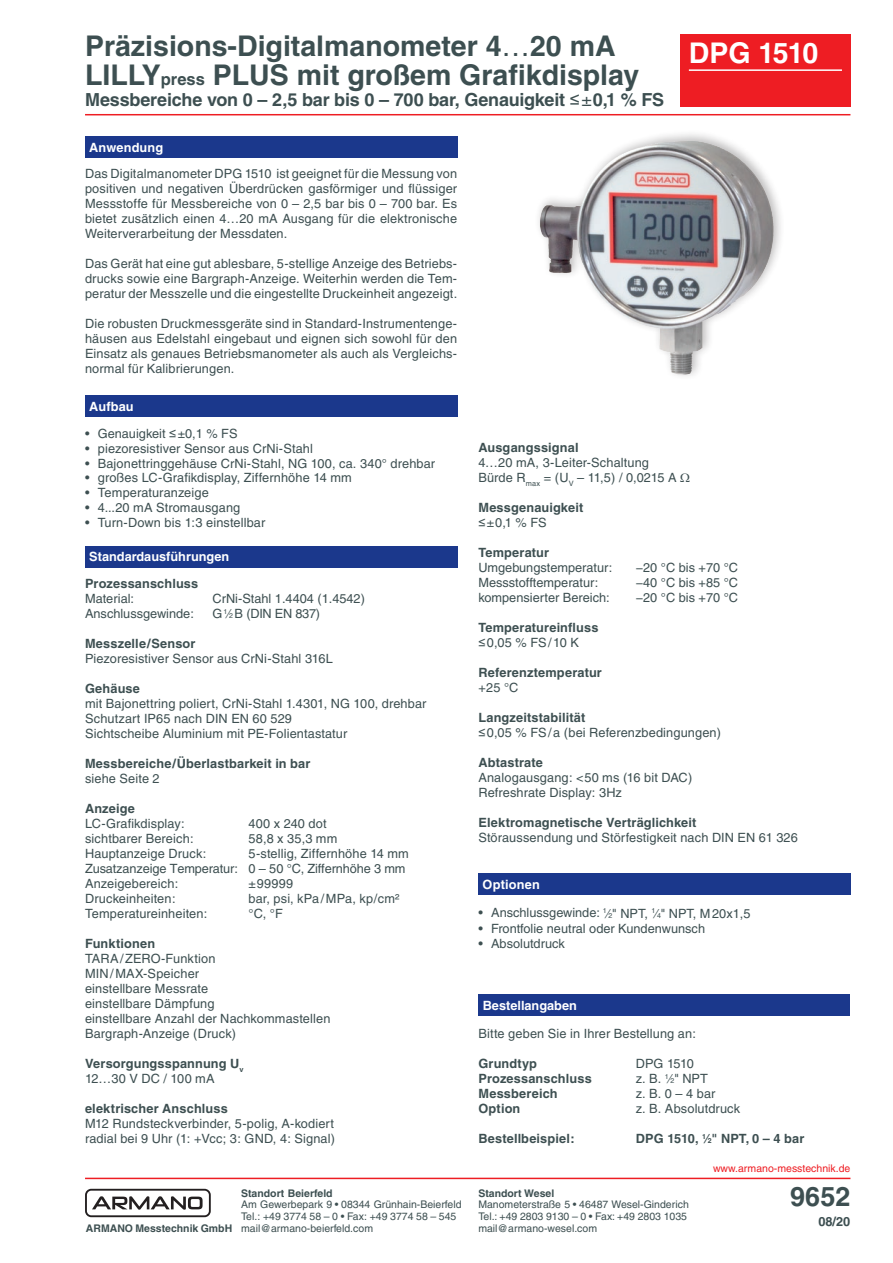
<style>
.page{position:relative;width:893px;height:1263px;background:#fff}
.page>*{position:absolute;margin:0;border:0;box-sizing:border-box;transform-origin:0 0}
.t1{font:700 28.5px/28.5px "Helvetica";color:#3d4f51}
.t2{font:700 28.5px "Helvetica";letter-spacing:-.03em;color:#fff}
.t3{font:700 27px "Helvetica";color:#3d4f51}
.t4{font:700 18px "Helvetica";letter-spacing:-.01em;color:#3d4f51}
.t5{font:12.75px/15px "Helvetica";letter-spacing:.01em;color:#3d4f51}
.t6{font:700 12.75px/15px "Helvetica";letter-spacing:.01em;color:#3d4f51}
.t7{font:12.75px/15px "Helvetica";letter-spacing:-.01em;color:#3d4f51}
.t8{font:700 12.75px "Helvetica";color:#fff}
.t9{font:10.5px/11.6px "Helvetica";color:#3d4f51}
.t10{font:700 10.5px "Helvetica";color:#3d4f51}
.t11{font:10.5px "Helvetica";color:#ee1d23}
.s1{font-weight:400}
.s2{font-size:16.5px}
.s3{font-family:"Arial Narrow";font-weight:400}
.s4{font-family:"Arial"}
.s5{font-size:7.05px}
.s6{font-family:"Arial";font-weight:400}
.s7{font-weight:700}
</style>
<div class="page">
<div style="left:534px;top:128px;width:252px;height:253px;background:#231f20;opacity:.3"></div>
<img style="left:584px;top:140px;width:103px;height:57px">
<div style="left:85px;top:136px;width:372px;height:21px;background:#1b388c"></div>
<div style="left:680px;top:34px;width:170px;height:72px;background:#ee1d23"></div>
<hr style="left:689px;top:69px;width:153px;height:2px;background:#fff">
<div style="left:85px;top:396px;width:372px;height:21px;background:#1b388c"></div>
<div style="left:85px;top:546px;width:372px;height:21px;background:#1b388c"></div>
<div style="left:478px;top:873px;width:372px;height:22px;background:#1b388c"></div>
<div style="left:478px;top:994px;width:372px;height:22px;background:#1b388c"></div>
<hr style="left:85px;top:114px;width:765px;height:1px;background:#ee1d23">
<hr style="left:85px;top:1178px;width:765px;height:1px;background:#ee1d23">
<div style="left:85px;top:1189px;width:126px;height:28px;border:2px solid #231f20;border-radius:5px"></div>
<svg style="left:92px;top:1196px;width:111px;height:14px"></svg>
<h1 class="t1" style="left:85px;top:31px;width:556px">Präzisions-Digitalmanometer 4<span class="s1">…</span>20 mA<br>LILLY<span class="s2">press</span> PLUS mit großem Grafikdisplay</h1>
<h3 class="t4" style="left:85px;top:89px;width:581px">Messbereiche von 0 – 2,5 bar bis 0 – 700 bar, Genauigkeit <span class="s3">≤</span> <span class="s1">±</span>0,1 % FS</h3>
<p class="t8" style="left:89px;top:139px;width:75px">Anwendung</p>
<p class="t5" style="left:85px;top:166px;width:374px;text-align:justify">Das Digitalmanometer DPG 1510 ist geeignet für die Messung von positiven und negativen Überdrücken gasförmiger und flüssiger Messstoffe für Messbereiche von 0 – 2,5 bar bis 0 – 700 bar. Es bietet zusätzlich einen 4…20 mA Ausgang für die elektronische Weiterverarbeitung der Messdaten.</p>
<p class="t5" style="left:85px;top:256px;width:374px;text-align:justify">Das Gerät hat eine gut ablesbare, 5-stellige Anzeige des Betriebs&shy;drucks sowie eine Bargraph-Anzeige. Weiterhin werden die Tem&shy;peratur der Messzelle und die eingestellte Druckeinheit angezeigt.</p>
<p class="t5" style="left:85px;top:316px;width:374px;text-align:justify">Die robusten Druckmessgeräte sind in Standard-Instrumentenge&shy;häusen aus Edelstahl eingebaut und eignen sich sowohl für den Einsatz als genaues Betriebsmanometer als auch als Vergleichs&shy;normal für Kalibrierungen.</p>
<h1 class="t2" style="left:689px;top:36px;width:131px">DPG 1510</h1>
<p class="t8" style="left:89px;top:399px;width:46px">Aufbau</p>
<p class="t5" style="left:85px;top:425px;width:154px">• Genauigkeit <span class="s4">≤</span>±0,1 % FS</p>
<p class="t5" style="left:85px;top:440px;width:229px">• piezoresistiver Sensor aus CrNi-Stahl</p>
<p class="t5" style="left:85px;top:455px;width:352px">• Bajonettringgehäuse CrNi-Stahl, NG 100, ca. 340° drehbar</p>
<p class="t5" style="left:85px;top:470px;width:268px">• großes LC-Grafikdisplay, Ziffernhöhe 14 mm</p>
<p class="t5" style="left:85px;top:485px;width:125px">• Temperaturanzeige</p>
<p class="t5" style="left:85px;top:500px;width:157px">• 4...20 mA Stromausgang</p>
<p class="t5" style="left:85px;top:515px;width:182px">• Turn-Down bis 1:3 einstellbar</p>
<p class="t8" style="left:89px;top:549px;width:142px">Standardausführungen</p>
<p class="t6" style="left:85px;top:575px;width:115px">Prozessanschluss</p>
<p class="t5" style="left:85px;top:591px;width:51px">Material:</p>
<p class="t5" style="left:213px;top:591px;width:154px">CrNi-Stahl 1.4404 (1.4542)</p>
<p class="t5" style="left:85px;top:606px;width:110px">Anschlussgewinde:</p>
<p class="t5" style="left:213px;top:606px;width:109px">G <sup>1</sup>⁄<span class="s5">2</span> B (DIN EN 837)</p>
<p class="t6" style="left:85px;top:635px;width:112px">Messzelle/Sensor</p>
<p class="t5" style="left:85px;top:651px;width:249px">Piezoresistiver Sensor aus CrNi-Stahl 316L</p>
<p class="t6" style="left:85px;top:680px;width:56px">Gehäuse</p>
<p class="t5" style="left:85px;top:696px;width:343px">mit Bajonettring poliert, CrNi-Stahl 1.4301, NG 100, drehbar<br>Schutzart IP65 nach DIN EN 60 529<br>Sichtscheibe Aluminium mit PE-Folientastatur</p>
<p class="t6" style="left:85px;top:755px;width:227px">Messbereiche/Überlastbarkeit in bar</p>
<p class="t5" style="left:85px;top:771px;width:76px">siehe Seite 2</p>
<p class="t6" style="left:85px;top:800px;width:51px">Anzeige</p>
<p class="t5" style="left:85px;top:816px;width:101px">LC-Grafikdisplay:</p>
<p class="t5" style="left:249px;top:816px;width:80px">400 x 240 dot</p>
<p class="t5" style="left:85px;top:831px;width:110px">sichtbarer Bereich:</p>
<p class="t5" style="left:249px;top:831px;width:90px">58,8 x 35,3 mm</p>
<p class="t5" style="left:85px;top:846px;width:123px">Hauptanzeige Druck:</p>
<p class="t7" style="left:85px;top:846px;width:325px;text-indent:164px">5-stellig, Ziffernhöhe 14 mm<br>Zusatzanzeige Temperatur: 0 – 50 °C, Ziffernhöhe 3 mm<br>Anzeigebereich:</p>
<p class="t5" style="left:249px;top:876px;width:46px">±99999</p>
<p class="t5" style="left:85px;top:891px;width:92px">Druckeinheiten:</p>
<p class="t5" style="left:249px;top:891px;width:152px">bar, psi, kPa/MPa, kp/cm²</p>
<p class="t5" style="left:85px;top:906px;width:124px">Temperatureinheiten:</p>
<p class="t5" style="left:249px;top:906px;width:36px">°C, °F</p>
<p class="t6" style="left:85px;top:935px;width:72px">Funktionen</p>
<p class="t5" style="left:85px;top:951px;width:247px">TARA/ZERO-Funktion<br>MIN/MAX-Speicher<br>einstellbare Messrate<br>einstellbare Dämpfung<br>einstellbare Anzahl der Nachkommastellen<br>Bargraph-Anzeige (Druck)</p>
<p class="t6" style="left:85px;top:1055px;width:160px">Versorgungsspannung U<sub>v<br></sub><span class="s1">12…30 V DC / 100 mA</span></p>
<p class="t6" style="left:85px;top:1100px;width:144px">elektrischer Anschluss</p>
<p class="t5" style="left:85px;top:1116px;width:252px">M12 Rundsteckverbinder, 5-polig, A-kodiert radial bei 9 Uhr (1: +Vcc; 3: GND, 4: Signal)</p>
<p class="t10" style="left:86px;top:1221px;width:148px">ARMANO Messtechnik GmbH</p>
<p class="t10" style="left:241px;top:1187px;width:93px">Standort Beierfeld</p>
<p class="t9" style="left:241px;top:1199px;width:222px">Am Gewerbepark 9 • 08344 Grünhain-Beierfeld<br>Tel.: +49 3774 58 – 0 • Fax: +49 3774 58 – 545 mail@armano-beierfeld.com</p>
<p class="t6" style="left:478px;top:440px;width:102px">Ausgangssignal</p>
<p class="t5" style="left:478px;top:455px;width:200px">4…20 mA, 3-Leiter-Schaltung<br>Bürde R<sub>max</sub> = (U<sub>V</sub> – 11,5) / 0,0215 A</p>
<p class="t6" style="left:478px;top:500px;width:106px">Messgenauigkeit <span class="s6">≤</span><span class="s1">±0,1 % FS</span></p>
<p class="t6" style="left:478px;top:545px;width:72px">Temperatur</p>
<p class="t5" style="left:478px;top:560px;width:135px">Umgebungstemperatur:</p>
<p class="t5" style="left:636px;top:560px;width:104px">−20 °C bis +70 °C</p>
<p class="t5" style="left:478px;top:575px;width:122px">Messstofftemperatur:</p>
<p class="t5" style="left:636px;top:575px;width:104px">−40 °C bis +85 °C</p>
<p class="t5" style="left:478px;top:590px;width:133px">kompensierter Bereich:</p>
<p class="t5" style="left:636px;top:590px;width:104px">−20 °C bis +70 °C</p>
<p class="t6" style="left:478px;top:620px;width:122px">Temperatureinfluss <span class="s6">≤</span><span class="s1">0,05 % FS/10 K</span></p>
<p class="t6" style="left:478px;top:665px;width:125px">Referenztemperatur</p>
<p class="t5" style="left:478px;top:680px;width:42px">+25 °C</p>
<p class="t5" style="left:478px;top:710px;width:244px"><span class="s7">Langzeitstabilität<br></span><span class="s4">≤</span>0,05 % FS/a (bei Referenzbedingungen)</p>
<p class="t6" style="left:478px;top:755px;width:66px">Abtastrate</p>
<p class="t5" style="left:478px;top:770px;width:215px">Analogausgang: &lt;50 ms (16 bit DAC)<br>Refreshrate Display: 3Hz</p>
<p class="t6" style="left:478px;top:815px;width:220px">Elektromagnetische Verträglichkeit</p>
<p class="t5" style="left:478px;top:830px;width:321px">Störaussendung und Störfestigkeit nach DIN EN 61 326</p>
<p class="t8" style="left:483px;top:877px;width:59px">Optionen</p>
<p class="t5" style="left:478px;top:905px;width:274px">• Anschlussgewinde: <sup>1</sup>⁄<span class="s5">2</span>" NPT, <sup>1</sup>⁄<span class="s5">4</span>" NPT, M20x1,5</p>
<p class="t5" style="left:478px;top:920px;width:228px">• Frontfolie neutral oder Kundenwunsch</p>
<p class="t5" style="left:478px;top:935px;width:88px">• Absolutdruck</p>
<p class="t8" style="left:483px;top:998px;width:96px">Bestellangaben</p>
<p class="t5" style="left:478px;top:1026px;width:219px">Bitte geben Sie in Ihrer Bestellung an:</p>
<p class="t6" style="left:478px;top:1056px;width:60px">Grundtyp</p>
<p class="t5" style="left:636px;top:1056px;width:60px">DPG 1510</p>
<p class="t6" style="left:478px;top:1071px;width:115px">Prozessanschluss</p>
<p class="t5" style="left:636px;top:1071px;width:74px">z. B. <sup>1</sup>⁄<span class="s5">2</span>" NPT</p>
<p class="t6" style="left:478px;top:1086px;width:81px">Messbereich</p>
<p class="t5" style="left:636px;top:1086px;width:81px">z. B. 0 – 4 bar</p>
<p class="t6" style="left:478px;top:1101px;width:43px">Option</p>
<p class="t5" style="left:636px;top:1101px;width:106px">z. B. Absolutdruck</p>
<p class="t6" style="left:478px;top:1131px;width:98px">Bestellbeispiel:</p>
<p class="t6" style="left:636px;top:1131px;width:170px">DPG 1510, <sup>1</sup>⁄<span class="s5">2</span>" NPT, 0 – 4 bar</p>
<p class="t10" style="left:478px;top:1187px;width:77px">Standort Wesel</p>
<p class="t9" style="left:478px;top:1199px;width:212px">Manometerstraße 5 • 46487 Wesel-Ginderich<br>Tel.: +49 2803 9130 – 0 • Fax: +49 2803 1035 mail@armano-wesel.com</p>
<p class="t11" style="left:713px;top:1162px;width:139px">www.armano-messtechnik.de</p>
<h2 class="t3" style="left:790px;top:1180px;width:62px">9652</h2>
<p class="t6" style="left:818px;top:1213px;width:33px">08/20</p>
</div>
